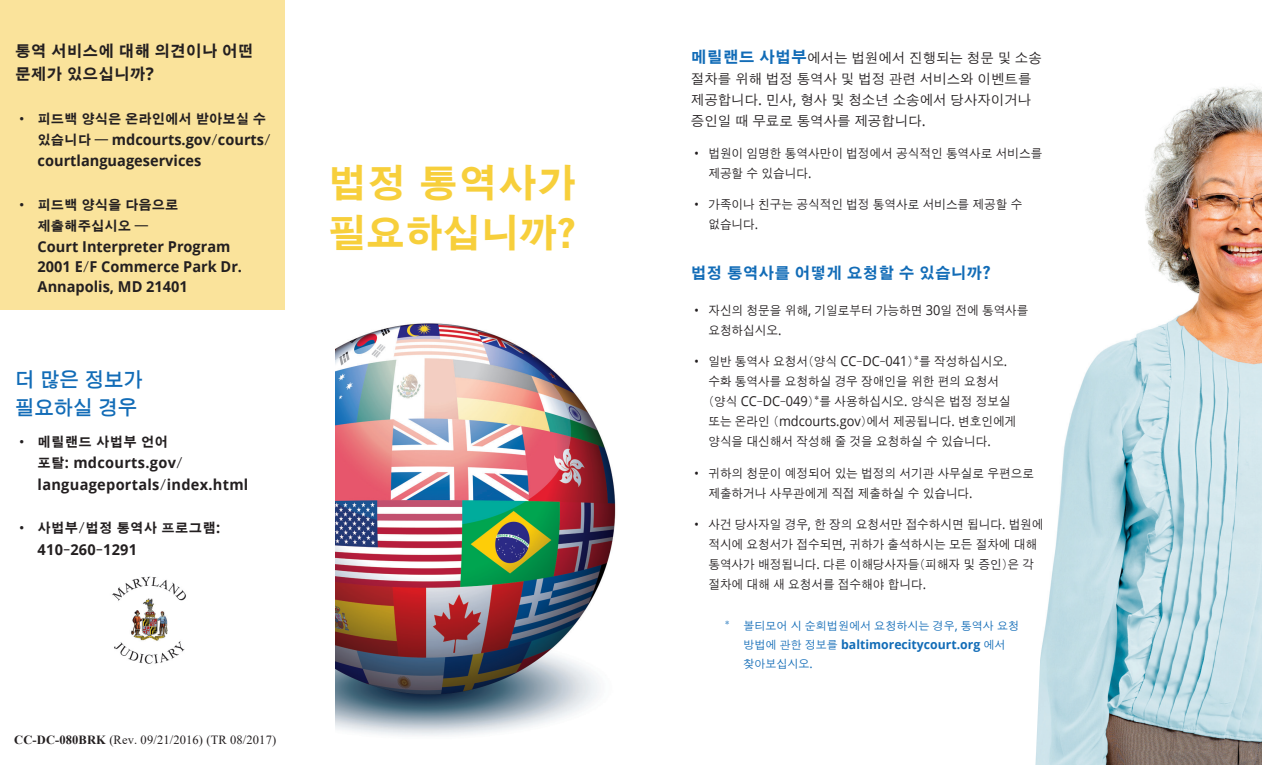
<style>
.page{position:relative;width:1262px;height:765px;background:#fff}
.page>*{position:absolute;margin:0;border:0;box-sizing:border-box;transform-origin:0 0}
.Body{font:700 40.12px/50px "SM Gothic Std";letter-spacing:-.03em;color:#f7cf3b}
.head{font:600 20px/27.5px "SM Gothic Std";color:#126cb7}
.head-2{font:700 16.25px/22.5px "SM Gothic Std";color:#231f20}
.head-3{font:700 16.25px "SM Gothic Std";color:#126cb7}
.t1{font:700 15px/20px "Open Sans";color:#231f20}
.t2{font:700 15px/21.2px "Open Sans";letter-spacing:.02em;color:#231f20}
.Body-2{font:500 13.75px/21.2px "SM Gothic Std";color:#231f20}
.t3{font:700 13.75px/21.2px "SM Gothic Std";color:#231f20;text-align:center}
.t4{font:700 13.75px "SM Gothic Std";letter-spacing:.02em;color:#231f20}
.t5{font:500 12.5px/20px "SM Gothic Std";color:#231f20;scale:.93 1}
.t6{font:12.5px "Times New Roman";letter-spacing:.01em;color:#231f20}
.footnote{font:700 12.5px "Open Sans";color:#126cb7}
.footnote-2{font:500 11.25px "SM Gothic Std";color:#126cb7}
.s1{font-family:"Open Sans";font-size:17.5px}
.s2{font-family:"SM Gothic Std";font-size:13.75px}
.s3{font-family:"Open Sans";font-size:15px}
.s4{font-family:"Bell Gothic Std";font-weight:900}
.s5{font-weight:700}
.s6{font-style:inherit}
.s7{font-weight:700;font-size:16.25px;color:#126cb7}
.s8{font-family:"Open Sans";font-weight:400;font-size:15px}
.s9{font-family:"Open Sans";font-weight:400;font-size:13.75px}
.s10{font-family:"Bell Gothic Std";font-weight:900;font-size:17.5px}
.s11{font-family:"Open Sans";font-weight:400;font-size:12.5px}
.s12{font-family:"SM Gothic Std";font-weight:500;font-size:11.25px}
</style>
<div class="page">
<img style="left:1035px;top:87px;width:226px;height:678px">
<img style="left:335px;top:323px;width:281px;height:413px">
<div style="left:0;top:0;width:284px;height:310px;background:#fae39b"></div>
<img style="left:112px;top:576px;width:74px;height:88px">
<p class="head-2" style="left:15px;top:41px;width:240px">통역 서비스에 대해 의견이나 어떤 문제가 있으십니까<span class="s1">?</span></p>
<p class="t3" style="left:15px;top:109px;width:253px">• 피드백 양식은 온라인에서 받아보실 수</p>
<p class="t1" style="left:38px;top:129px;width:235px;line-height:21.2px"><span class="s2">있습니다 ━</span> mdcourts.gov<span class="s2">/</span>courts<span class="s2">/ </span>courtlanguageservices</p>
<p class="t3" style="left:15px;top:195px;width:165px">• 피드백 양식을 다음으로 제출해주십시오 ━</p>
<p class="t1" style="left:38px;top:237px;width:206px">Court Interpreter Program<br>2001 E<span class="s2">/</span>F Commerce Park Dr.<br>Annapolis, MD 21401</p>
<p class="head" style="left:15px;top:367px;width:129px">더 많은 정보가 필요하실 경우</p>
<p class="t4" style="left:15px;top:435px;width:154px">• 메릴랜드 사법부 언어</p>
<p class="t2" style="left:38px;top:452px;width:212px"><span class="s2">포탈</span>: mdcourts.gov<span class="s2">/ </span>languageportals<span class="s2">/</span>index.html</p>
<p class="t4" style="left:15px;top:521px;width:206px">• 사법부/법정 통역사 프로그램<span class="s3">:</span></p>
<p class="t2" style="left:38px;top:538px;width:101px">410<span class="s2">-</span>260<span class="s2">-</span>1291</p>
<p class="Body" style="left:328px;top:161px;width:250px">법정 통역사가 필요하십니까<span class="s4">?</span></p>
<p class="t6" style="left:14px;top:731px;width:263px"><span class="s5">CC-DC-080BRK</span> (Rev. 09/21/2016) (TR 0<span class="s6">8</span>/201<span class="s6">7</span>)</p>
<p class="Body-2" style="left:690px;top:48px;width:352px"><span class="s7">메릴랜드 사법부</span>에서는 법원에서 진행되는 청문 및 소송 절차를 위해 법정 통역사 및 법정 관련 서비스와 이벤트를 제공합니다<span class="s8">.</span> 민사<span class="s8">,</span> 형사 및 청소년 소송에서 당사자이거나 증인일 때 무료로 통역사를 제공합니다<span class="s8">.</span></p>
<p class="t5" style="left:708px;top:144px;width:360px;text-indent:-18px">• 법원이 임명한 통역사만이 법정에서 공식적인 통역사로 서비스를 제공할 수 있습니다<span class="s9">.</span></p>
<p class="t5" style="left:708px;top:195px;width:339px;text-indent:-18px">• 가족이나 친구는 공식적인 법정 통역사로 서비스를 제공할 수 없습니다<span class="s9">.</span></p>
<p class="head-3" style="left:690px;top:265px;width:301px">법정 통역사를 어떻게 요청할 수 있습니까<span class="s10">?</span></p>
<p class="t5" style="left:708px;top:301px;width:346px;text-indent:-18px">• 자신의 청문을 위해<span class="s9">,</span> 기일로부터 가능하면 <span class="s9">30</span>일 전에 통역사를 요청하십시오<span class="s9">.</span></p>
<p class="t5" style="left:708px;top:353px;width:332px;text-indent:-18px">• 일반 통역사 요청서(양식 <span class="s9">CC</span>-<span class="s9">DC</span>-<span class="s9">041</span>)*를 작성하십시오<span class="s9">. </span>수화 통역사를 요청하실 경우 장애인을 위한 편의 요청서 (양식 <span class="s9">CC</span>-<span class="s9">DC</span>-<span class="s9">049</span>)*를 사용하십시오<span class="s9">.</span> 양식은 법정 정보실 또는 온라인 (<span class="s9">mdcourts.gov</span>)에서 제공됩니다<span class="s9">.</span> 변호인에게 양식을 대신해서 작성해 줄 것을 요청하실 수 있습니다<span class="s9">.</span></p>
<p class="t5" style="left:708px;top:464px;width:352px;text-indent:-18px">• 귀하의 청문이 예정되어 있는 법정의 서기관 사무실로 우편으로 제출하거나 사무관에게 직접 제출하실 수 있습니다<span class="s9">.</span></p>
<p class="t5" style="left:708px;top:515px;width:362px;text-indent:-18px">• 사건 당사자일 경우<span class="s9">,</span> 한 장의 요청서만 접수하시면 됩니다<span class="s9">.</span> 법원에 적시에 요청서가 접수되면<span class="s9">,</span> 귀하가 출석하시는 모든 절차에 대해 통역사가 배정됩니다<span class="s9">.</span> 다른 이해당사자들(피해자 및 증인)은 각 절차에 대해 새 요청서를 접수해야 합니다<span class="s9">.</span></p>
<p class="footnote-2" style="left:724px;top:620px;width:296px">* 볼티모어 시 순회법원에서 요청하시는 경우<span class="s11">,</span> 통역사 요청</p>
<p class="footnote" style="left:743px;top:635px;width:264px"><span class="s12">방법에 관한 정보를</span> baltimorecitycourt.org <span class="s12">에서</span></p>
<p class="footnote-2" style="left:743px;top:658px;width:71px">찾아보십시오<span class="s11">.</span></p>
</div>
